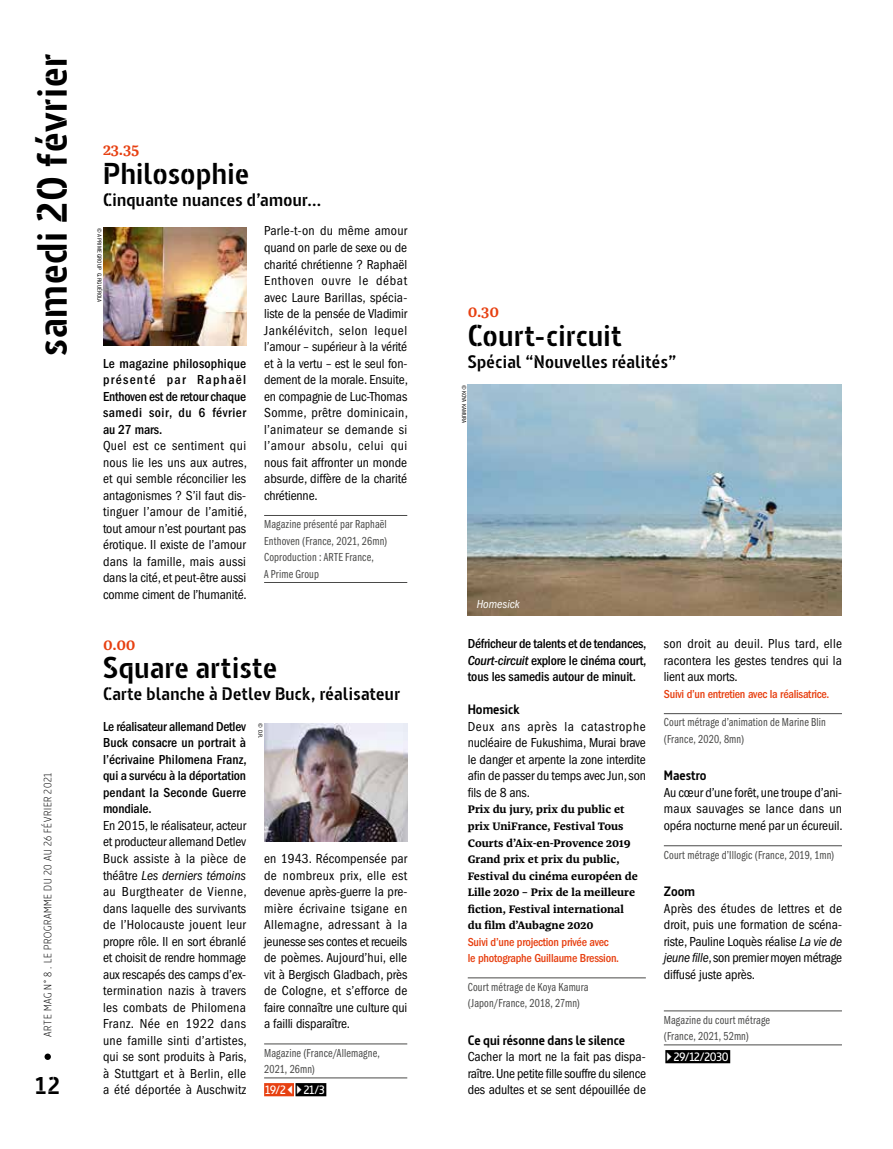
<style>
.page{position:relative;width:893px;height:1149px;background:#fff}
.page>*{position:absolute;margin:0;border:0;box-sizing:border-box;transform-origin:0 0}
.t1{font:700 42px "Barna Stencil";letter-spacing:.015em;color:#000}
.t2{font:700 30px "Barna Stencil";letter-spacing:.015em;color:#000}
.t3{font:700 24.15px "Barna Stencil";color:#000}
.t4{font:700 18px "Barna Stencil";letter-spacing:.02em;color:#000}
.t5{font:600 15.75px "Franziska OT";letter-spacing:-.01em;color:#e74011}
.t6{font:condensed 13.5px/16.5px "ITC Franklin Gothic Std";letter-spacing:-.01em;color:#000;text-align:justify}
.t7{font:500 condensed 13.5px/16.5px "ITC Franklin Gothic Std";letter-spacing:-.01em;color:#000;text-align:justify}
.t8{font:700 13.5px "Barna";color:#000}
.t9{font:12px/16.5px "ITC Franklin Gothic Std Bk Cp";letter-spacing:.015em;color:#4a4a49}
.t10{font:500 condensed 12px/16.5px "ITC Franklin Gothic Std";letter-spacing:-.02em;color:#e74011}
.t11{font:600 12px "Barna";letter-spacing:-.03em;color:#fff}
.t12{font:italic condensed 12px "ITC Franklin Gothic Std";color:#fff}
.t13{font:700 11.25px/16.5px "Franziska OT";color:#000}
.t14{font:300 10.5px "Barna";letter-spacing:.065em;color:#000}
.t15{font:condensed 6px "ITC Franklin Gothic Std";color:#000}
.s1{font-style:italic}
</style>
<div class="page">
<img style="left:468px;top:384px;width:374px;height:231px">
<svg style="left:45px;top:1053px;width:6px;height:6px"></svg>
<hr style="left:264px;top:515px;width:143px;height:1px;background:#4a4a49">
<hr style="left:264px;top:582px;width:143px;height:1px;background:#4a4a49">
<hr style="left:264px;top:1043px;width:143px;height:1px;background:#4a4a49">
<hr style="left:264px;top:1077px;width:143px;height:1px;background:#4a4a49">
<div style="left:264px;top:1082px;width:30px;height:13px;background:#e74011"></div>
<div style="left:295px;top:1082px;width:31px;height:13px;background:#000"></div>
<hr style="left:468px;top:977px;width:178px;height:1px;background:#4a4a49">
<hr style="left:664px;top:713px;width:178px;height:1px;background:#4a4a49">
<hr style="left:664px;top:845px;width:178px;height:1px;background:#4a4a49">
<hr style="left:664px;top:1010px;width:178px;height:1px;background:#4a4a49">
<hr style="left:664px;top:1044px;width:178px;height:1px;background:#4a4a49">
<div style="left:665px;top:1049px;width:65px;height:13px;background:#000"></div>
<img style="left:103px;top:228px;width:143px;height:118px">
<img style="left:264px;top:723px;width:143px;height:118px">
<svg style="left:288px;top:1082px;width:14px;height:13px"></svg>
<svg style="left:665px;top:1049px;width:6px;height:13px"></svg>
<h1 class="t1" style="left:27px;top:356px;width:304px;rotate:-90deg">samedi 20 février</h1>
<p class="t14" style="left:42px;top:1036px;width:266px;rotate:-90deg">ARTE MAG N° 8 . LE PROGRAMME DU 20 AU 26 FÉVRIER 2021</p>
<h3 class="t3" style="left:35px;top:1070px;width:26px">12</h3>
<p class="t5" style="left:103px;top:141px;width:38px">23.35</p>
<h2 class="t2" style="left:103px;top:155px;width:148px">Philosophie</h2>
<h3 class="t4" style="left:103px;top:189px;width:220px">Cinquante nuances d’amour...</h3>
<p class="t15" style="left:103px;top:228px;width:76px;rotate:90deg">© A PRIME GROUP G.FIGUÉROLA</p>
<p class="t7" style="left:103px;top:355px;width:145px">Le magazine philosophique présenté par Raphaël Enthoven est de retour chaque samedi soir, du 6 février au 27 mars.</p>
<p class="t6" style="left:103px;top:437px;width:145px">Quel est ce sentiment qui nous lie les uns aux autres, et qui semble réconcilier les antagonismes ? S’il faut dis&shy;tinguer l’amour de l’amitié, tout amour n’est pourtant pas érotique. Il existe de l’amour dans la famille, mais aussi dans la cité, et peut-être aussi comme ciment de l’humanité.</p>
<p class="t6" style="left:264px;top:223px;width:145px">Parle-t-on du même amour quand on parle de sexe ou de charité chrétienne ? Raphaël Enthoven ouvre le débat avec Laure Barillas, spécia&shy;liste de la pensée de Vladimir Jankélévitch, selon lequel l’amour – supérieur à la vérité et à la vertu – est le seul fon&shy;dement de la morale. Ensuite, en compagnie de Luc-Thomas Somme, prêtre dominicain, l’animateur se demande si l’amour absolu, celui qui nous fait affronter un monde absurde, diffère de la charité chrétienne.</p>
<p class="t9" style="left:264px;top:516px;width:125px">Magazine présenté par Raphaël<br>Enthoven (France, 2021, 26mn)<br>Coproduction : ARTE France,<br>A Prime Group</p>
<p class="t5" style="left:103px;top:634px;width:34px">0.00</p>
<h2 class="t2" style="left:103px;top:649px;width:176px">Square artiste</h2>
<h3 class="t4" style="left:103px;top:683px;width:299px">Carte blanche à Detlev Buck, réalisateur</h3>
<p class="t7" style="left:103px;top:718px;width:145px">Le réalisateur allemand Detlev Buck consacre un portrait à l’écrivaine Philomena Franz, qui a survécu à la déportation pendant la Seconde Guerre mondiale.</p>
<p class="t6" style="left:103px;top:817px;width:145px">En 2015, le réalisateur, acteur et producteur allemand Detlev Buck assiste à la pièce de théâtre <span class="s1">Les derniers témoins </span>au Burgtheater de Vienne, dans laquelle des survivants de l’Holocauste jouent leur propre rôle. Il en sort ébranlé et choisit de rendre hommage aux rescapés des camps d’ex&shy;termination nazis à travers les combats de Philomena Franz. Née en 1922 dans une famille sinti d’artistes, qui se sont produits à Paris, à Stuttgart et à Berlin, elle a été déportée à Auschwitz</p>
<p class="t15" style="left:264px;top:723px;width:17px;rotate:90deg">© D.R.</p>
<p class="t6" style="left:264px;top:850px;width:145px">en 1943. Récompensée par de nombreux prix, elle est devenue après-guerre la pre&shy;mière écrivaine tsigane en Allemagne, adressant à la jeunesse ses contes et recueils de poèmes. Aujourd’hui, elle vit à Bergisch Gladbach, près de Cologne, et s’efforce de faire connaître une culture qui a failli disparaître.</p>
<p class="t9" style="left:264px;top:1044px;width:117px">Magazine (France/Allemagne,<br>2021, 26mn)</p>
<p class="t11" style="left:265px;top:1082px;width:22px">19/2</p>
<p class="t11" style="left:304px;top:1082px;width:22px">21/3</p>
<p class="t5" style="left:468px;top:302px;width:33px">0.30</p>
<h2 class="t2" style="left:468px;top:317px;width:155px">Court-circuit</h2>
<h3 class="t4" style="left:468px;top:350px;width:210px">Spécial “Nouvelles réalités”</h3>
<p class="t15" style="left:467px;top:384px;width:40px;rotate:90deg">© KOYA KAMURA</p>
<p class="t12" style="left:477px;top:597px;width:45px">Homesick</p>
<p class="t7" style="left:468px;top:635px;width:180px">Défricheur de talents et de tendances, <span class="s1">Court-circuit</span> explore le cinéma court, tous les samedis autour de minuit.</p>
<p class="t8" style="left:468px;top:701px;width:53px">Homesick</p>
<p class="t6" style="left:468px;top:718px;width:180px">Deux ans après la catastrophe nucléaire de Fukushima, Murai brave le danger et arpente la zone interdite afin de passer du temps avec Jun, son fils de 8 ans.</p>
<p class="t13" style="left:468px;top:801px;width:172px">Prix du jury, prix du public et prix UniFrance, Festival Tous<br>Courts d’Aix-en-Provence 2019<br>Grand prix et prix du public,<br>Festival du cinéma européen de<br>Lille 2020 – Prix de la meilleure fiction, Festival international du film d’Aubagne 2020</p>
<p class="t10" style="left:468px;top:933px;width:153px">Suivi d’une projection privée avec le photographe Guillaume Bression.</p>
<p class="t9" style="left:468px;top:978px;width:122px">Court métrage de Koya Kamura (Japon/France, 2018, 27mn)</p>
<p class="t8" style="left:468px;top:1031px;width:159px">Ce qui résonne dans le silence</p>
<p class="t6" style="left:468px;top:1048px;width:180px">Cacher la mort ne la fait pas dispa&shy;raître. Une petite fille souffre du silence des adultes et se sent dépouillée de</p>
<p class="t6" style="left:664px;top:635px;width:180px">son droit au deuil. Plus tard, elle racontera les gestes tendres qui la lient aux morts.</p>
<p class="t10" style="left:664px;top:685px;width:167px">Suivi d’un entretien avec la réalisatrice.</p>
<p class="t9" style="left:664px;top:714px;width:163px">Court métrage d’animation de Marine Blin (France, 2020, 8mn)</p>
<p class="t8" style="left:664px;top:767px;width:44px">Maestro</p>
<p class="t6" style="left:664px;top:784px;width:180px">Au cœur d’une forêt, une troupe d’ani&shy;maux sauvages se lance dans un opéra nocturne mené par un écureuil.</p>
<p class="t9" style="left:664px;top:846px;width:172px">Court métrage d’Illogic (France, 2019, 1mn)</p>
<p class="t8" style="left:664px;top:882px;width:33px">Zoom</p>
<p class="t6" style="left:664px;top:899px;width:180px">Après des études de lettres et de droit, puis une formation de scéna&shy;riste, Pauline Loquès réalise <span class="s1">La vie de jeune fille</span>, son premier moyen métrage diffusé juste après.</p>
<p class="t9" style="left:664px;top:1011px;width:108px">Magazine du court métrage (France, 2021, 52mn)</p>
<p class="t11" style="left:674px;top:1049px;width:56px">29/12/2030</p>
</div>
